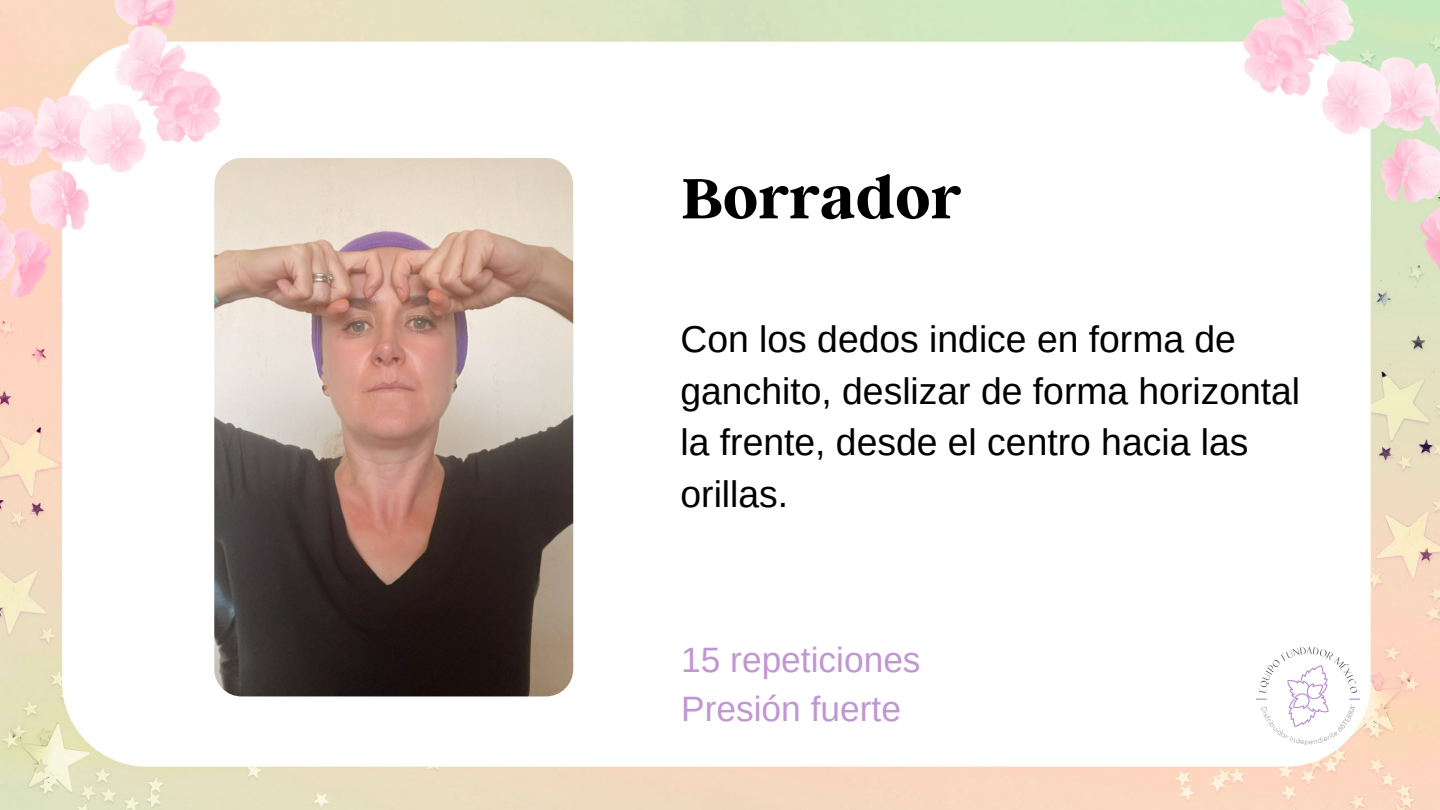
<style>
.page{position:relative;width:1440px;height:810px;background:#fff}
.page>*{position:absolute;margin:0;border:0;box-sizing:border-box;transform-origin:0 0}
.t1{font:700 63.3px "Argent CF";color:#000}
.t2{font:37.3px/51.8px "Arimo";color:#000}
.t3{font:35.3px "Arimo";color:#c197d2}
</style>
<div class="page">
<img style="left:0;top:0;width:1440px;height:810px">
<img style="left:214px;top:158px;width:359px;height:538px;border-radius:27px">
<img style="left:1256px;top:647px;width:103px;height:99px">
<p class="t1" style="left:681px;top:157px;width:282px">Borrador</p>
<p class="t2" style="left:681px;top:313px;width:621px">Con los dedos indice en forma de ganchito, deslizar de forma horizontal la frente, desde el centro hacia las orillas.</p>
<p class="t3" style="left:681px;top:640px;width:241px">15 repeticiones</p>
<p class="t3" style="left:681px;top:689px;width:221px">Presión fuerte</p>
</div>
